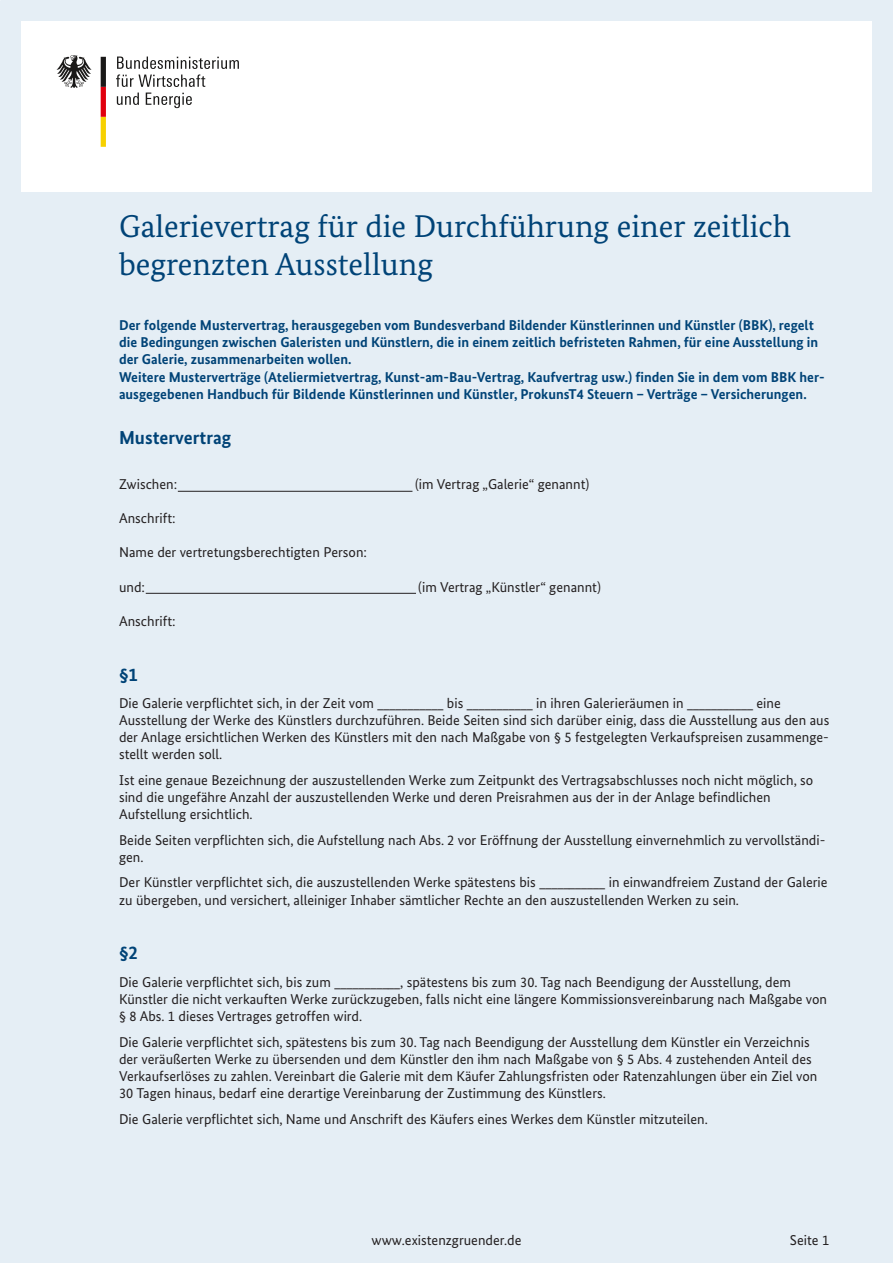
<style>
.page{position:relative;width:893px;height:1263px;background:#e5eef5}
.page>*{position:absolute;margin:0;border:0;box-sizing:border-box;transform-origin:0 0}
.t1{font:31.5px/37.8px "Bundes Serif";color:#004377}
.t2{font:700 18.75px "Bundes Sans";color:#004377}
.t3{font:14.25px/17.1px "Bundes Sans";color:#231f20}
.t4{font:700 14.25px/17.1px "Bundes Sans";color:#004377}
</style>
<div class="page">
<div style="left:21px;top:21px;width:851px;height:170px;background:#fff"></div>
<svg style="left:57px;top:55px;width:35px;height:33px"></svg>
<svg style="left:101px;top:57px;width:5px;height:90px"></svg>
<svg style="left:116px;top:57px;width:123px;height:30px"></svg>
<svg style="left:117px;top:93px;width:22px;height:12px"></svg>
<svg style="left:146px;top:93px;width:46px;height:15px"></svg>
<hr style="left:146px;top:593px;width:270px;height:1px;background:#231f20">
<hr style="left:178px;top:491px;width:234px;height:1px;background:#231f20">
<h1 class="t1" style="left:119px;top:210px;width:673px">Galerievertrag für die Durchführung einer zeitlich begrenzten Ausstellung</h1>
<p class="t4" style="left:119px;top:318px;width:707px">Der folgende Mustervertrag, herausgegeben vom Bundesverband Bildender Künstlerinnen und Künstler (BBK), regelt die Bedingungen zwischen Galeristen und Künstlern, die in einem zeitlich befristeten Rahmen, für eine Ausstellung in der Galerie, zusammenarbeiten wollen.<br>Weitere Musterverträge (Ateliermietvertrag, Kunst-am-Bau-Vertrag, Kaufvertrag usw.) finden Sie in dem vom BBK her&shy;ausgegebenen Handbuch für Bildende Künstlerinnen und Künstler, ProkunsT4 Steuern – Verträge – Versicherungen.</p>
<h2 class="t2" style="left:119px;top:431px;width:114px">Mustervertrag</h2>
<p class="t3" style="left:119px;top:477px;width:60px">Zwischen:</p>
<p class="t3" style="left:415px;top:477px;width:176px">(im Vertrag „Galerie“ genannt)</p>
<p class="t3" style="left:119px;top:511px;width:58px">Anschrift:</p>
<p class="t3" style="left:119px;top:545px;width:250px">Name der vertretungsberechtigten Person:</p>
<p class="t3" style="left:119px;top:579px;width:28px">und:</p>
<p class="t3" style="left:418px;top:579px;width:184px">(im Vertrag „Künstler“ genannt)</p>
<p class="t3" style="left:119px;top:613px;width:58px">Anschrift:</p>
<h2 class="t2" style="left:119px;top:667px;width:20px">§1</h2>
<p class="t3" style="left:119px;top:696px;width:712px">Die Galerie verpflichtet sich, in der Zeit vom ___________ bis ___________ in ihren Galerieräumen in ___________ eine Ausstellung der Werke des Künstlers durchzuführen. Beide Seiten sind sich darüber einig, dass die Ausstellung aus den aus der Anlage ersichtlichen Werken des Künstlers mit den nach Maßgabe von § 5 festgelegten Verkaufspreisen zusammenge&shy;stellt werden soll.</p>
<p class="t3" style="left:119px;top:773px;width:696px">Ist eine genaue Bezeichnung der auszustellenden Werke zum Zeitpunkt des Vertragsabschlusses noch nicht möglich, so sind die ungefähre Anzahl der auszustellenden Werke und deren Preisrahmen aus der in der Anlage befindlichen<br>Aufstellung ersichtlich.</p>
<p class="t3" style="left:119px;top:832px;width:708px">Beide Seiten verpflichten sich, die Aufstellung nach Abs. 2 vor Eröffnung der Ausstellung einvernehmlich zu vervollständi&shy;gen.</p>
<p class="t3" style="left:119px;top:875px;width:710px">Der Künstler verpflichtet sich, die auszustellenden Werke spätestens bis ___________ in einwandfreiem Zustand der Galerie zu übergeben, und versichert, alleiniger Inhaber sämtlicher Rechte an den auszustellenden Werken zu sein.</p>
<h2 class="t2" style="left:119px;top:946px;width:20px">§2</h2>
<p class="t3" style="left:119px;top:975px;width:710px">Die Galerie verpflichtet sich, bis zum ___________, spätestens bis zum 30. Tag nach Beendigung der Ausstellung, dem<br>Künstler die nicht verkauften Werke zurückzugeben, falls nicht eine längere Kommissionsvereinbarung nach Maßgabe von § 8 Abs. 1 dieses Vertrages getroffen wird.</p>
<p class="t3" style="left:119px;top:1034px;width:700px">Die Galerie verpflichtet sich, spätestens bis zum 30. Tag nach Beendigung der Ausstellung dem Künstler ein Verzeichnis der veräußerten Werke zu übersenden und dem Künstler den ihm nach Maßgabe von § 5 Abs. 4 zustehenden Anteil des Verkaufserlöses zu zahlen. Vereinbart die Galerie mit dem Käufer Zahlungsfristen oder Ratenzahlungen über ein Ziel von 30 Tagen hinaus, bedarf eine derartige Vereinbarung der Zustimmung des Künstlers.</p>
<p class="t3" style="left:119px;top:1111px;width:590px">Die Galerie verpflichtet sich, Name und Anschrift des Käufers eines Werkes dem Künstler mitzuteilen.</p>
<p class="t3" style="left:371px;top:1233px;width:151px">www.existenzgruender.de</p>
<p class="t3" style="left:790px;top:1233px;width:41px">Seite 1</p>
</div>
